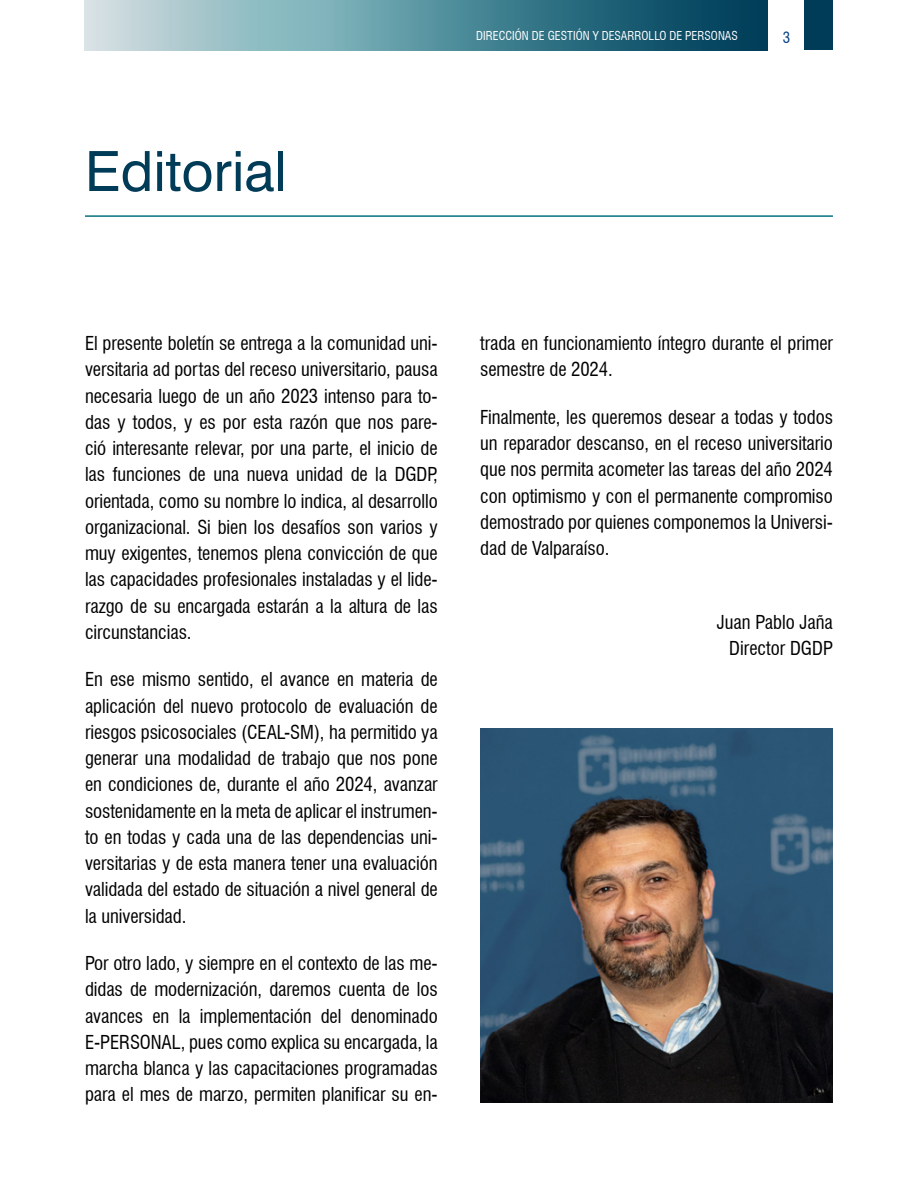
<style>
.page{position:relative;width:918px;height:1188px;background:#fff}
.page>*{position:absolute;margin:0;border:0;box-sizing:border-box;transform-origin:0 0}
.t1{font:55.5px "Swiss 721 BT";color:#003c58}
.t2{font:condensed 18.75px/26.2px "Swiss 721 BT";letter-spacing:-.005em;color:#000;text-align:justify}
.t3{font:condensed 15px "Swiss 721 BT";color:#023e84}
.t4{font:condensed 12px "Swiss 721 BT";color:#fff}
</style>
<div class="page">
<svg style="left:84px;top:0;width:684px;height:50px;background:#5e919f"></svg>
<div style="left:786px;top:0;width:47px;height:50px;background:#003c58"></div>
<div style="left:769px;top:0;width:35px;height:57px;background:#fff"></div>
<img style="left:480px;top:728px;width:353px;height:375px">
<hr style="left:85px;top:215px;width:748px;height:2px;background:#06717e">
<h1 class="t1" style="left:85px;top:138px;width:204px">Editorial</h1>
<p class="t4" style="left:476px;top:29px;width:263px">DIRECCIÓN DE GESTIÓN Y DESARROLLO DE PERSONAS</p>
<p class="t3" style="left:783px;top:28px;width:9px">3</p>
<p class="t2" style="left:85px;top:330px;width:354px">El presente boletín se entrega a la comunidad uni&shy;versitaria ad portas del receso universitario, pausa necesaria luego de un año 2023 intenso para to&shy;das y todos, y es por esta razón que nos pare&shy;ció interesante relevar, por una parte, el inicio de las funciones de una nueva unidad de la DGDP, orientada, como su nombre lo indica, al desarrollo organizacional. Si bien los desafíos son varios y muy exigentes, tenemos plena convicción de que las capacidades profesionales instaladas y el lide&shy;razgo de su encargada estarán a la altura de las circunstancias.</p>
<p class="t2" style="left:85px;top:666px;width:354px">En ese mismo sentido, el avance en materia de aplicación del nuevo protocolo de evaluación de riesgos psicosociales (CEAL-SM), ha permitido ya generar una modalidad de trabajo que nos pone en condiciones de, durante el año 2024, avanzar sostenidamente en la meta de aplicar el instrumen&shy;to en todas y cada una de las dependencias uni&shy;versitarias y de esta manera tener una evaluación validada del estado de situación a nivel general de la universidad.</p>
<p class="t2" style="left:85px;top:950px;width:354px">Por otro lado, y siempre en el contexto de las me&shy;didas de modernización, daremos cuenta de los avances en la implementación del denominado E-PERSONAL, pues como explica su encargada, la marcha blanca y las capacitaciones programadas para el mes de marzo, permiten planificar su en-</p>
<p class="t2" style="left:480px;top:330px;width:354px">trada en funcionamiento íntegro durante el primer semestre de 2024.</p>
<p class="t2" style="left:480px;top:404px;width:354px">Finalmente, les queremos desear a todas y todos un reparador descanso, en el receso universitario que nos permita acometer las tareas del año 2024 con optimismo y con el permanente compromiso demostrado por quienes componemos la Universi&shy;dad de Valparaíso.</p>
<p class="t2" style="left:717px;top:609px;width:118px;text-align:right">Juan Pablo Jaña<br>Director DGDP</p>
</div>
